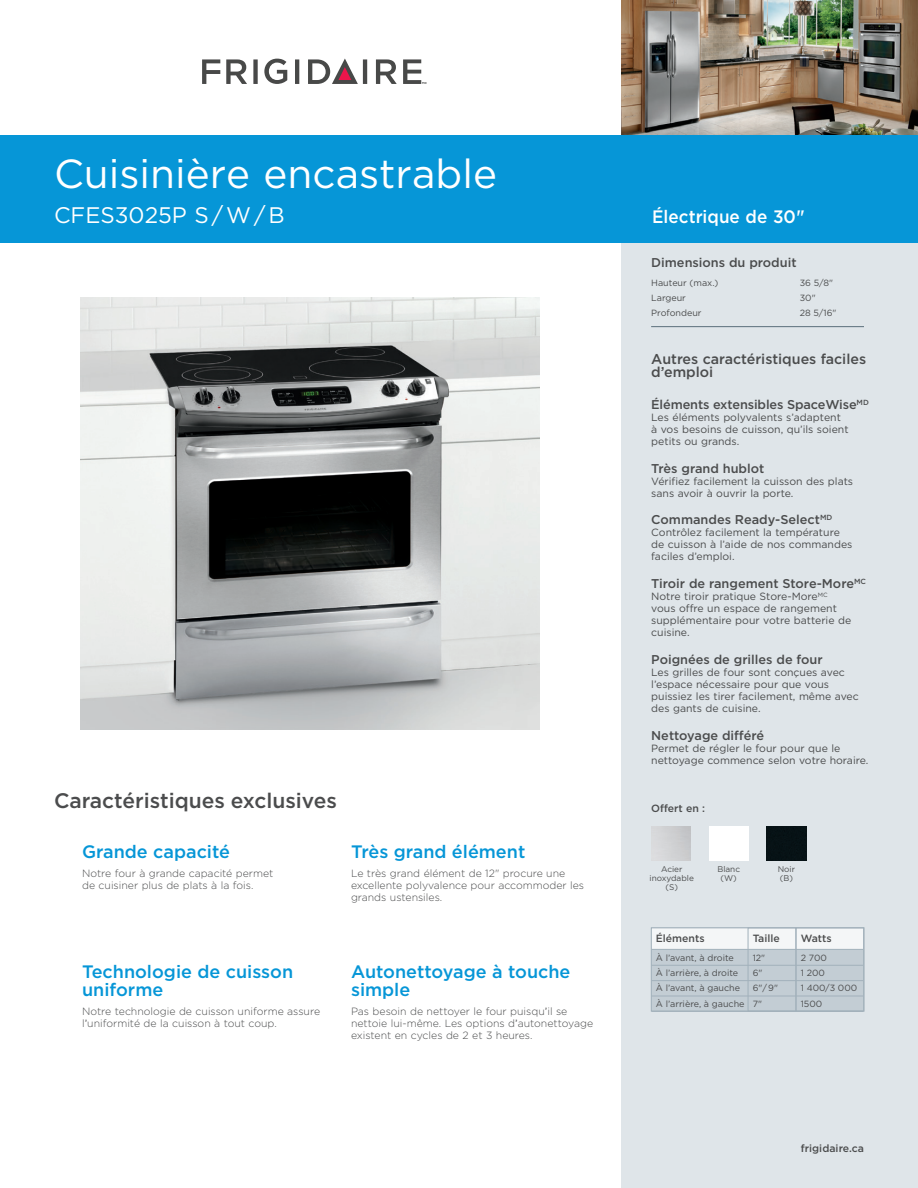
<style>
.page{position:relative;width:918px;height:1188px;background:#fff}
.page>*{position:absolute;margin:0;border:0;box-sizing:border-box;transform-origin:0 0}
.t1{font:40.5px "Gotham";color:#fff}
.t2{font:22.5px "Gotham";color:#fff}
.t3{font:500 21px "Gotham";color:#4b4c4d}
.t4{font:500 18px/18px "Gotham";color:#0696d7}
.t5{font:500 18px "Gotham";color:#fff;scale:.95 1}
.t6{font:500 14.25px/13.5px "Gotham";color:#4b4c4d}
.t7{font:500 12.75px "Gotham";color:#4b4c4d}
.t8{font:10.5px/12px "Gotham";color:#4b4c4d}
.t9{font:300 10.5px/12px "Gotham";color:#4b4c4d}
.t10{font:500 10.5px "Gotham";color:#4b4c4d}
.t11{font:9px/15.3px "Gotham";color:#4b4c4d}
.t12{font:8.25px/9px "Gotham";color:#4b4c4d;text-align:center}
.s1{font-weight:400}
</style>
<div class="page">
<div style="left:621px;top:0;width:297px;height:1188px;background:#dfe5e9"></div>
<img style="left:621px;top:0;width:297px;height:135px">
<svg style="left:264px;top:59px;width:23px;height:25px"></svg>
<svg style="left:202px;top:59px;width:18px;height:25px"></svg>
<svg style="left:226px;top:59px;width:21px;height:25px"></svg>
<svg style="left:253px;top:59px;width:5px;height:25px"></svg>
<svg style="left:295px;top:59px;width:4px;height:25px"></svg>
<svg style="left:376px;top:59px;width:21px;height:25px"></svg>
<svg style="left:308px;top:59px;width:59px;height:25px"></svg>
<svg style="left:403px;top:59px;width:24px;height:25px"></svg>
<div style="left:0;top:135px;width:918px;height:108px;background:#0696d7"></div>
<hr style="left:651px;top:326px;width:213px;height:1px;background:#5b6f7b">
<img style="left:80px;top:297px;width:459px;height:432px">
<div style="left:651px;top:928px;width:213px;height:83px;background:#c3cdd4"></div>
<div style="left:651px;top:928px;width:212px;height:21px;background:#f4f6f7"></div>
<hr style="left:651px;top:949px;width:212px;height:1px;background:#a2b1bb">
<hr style="left:651px;top:965px;width:212px;height:1px;background:#a2b1bb">
<hr style="left:651px;top:980px;width:212px;height:1px;background:#a2b1bb">
<hr style="left:651px;top:996px;width:212px;height:1px;background:#a2b1bb">
<hr style="left:651px;top:1011px;width:212px;height:1px;background:#a2b1bb">
<div style="left:651px;top:928px;width:213px;height:83px;border:1px solid #a2b1bb"></div>
<div style="left:796px;top:928px;width:68px;height:83px;border:1px solid #a2b1bb"></div>
<div style="left:748px;top:928px;width:48px;height:83px;border:1px solid #a2b1bb"></div>
<img style="left:767px;top:826px;width:39px;height:35px">
<div style="left:709px;top:826px;width:40px;height:35px;background:#fff"></div>
<h1 class="t1" style="left:54px;top:147px;width:445px">Cuisinière encastrable</h1>
<h2 class="t2" style="left:54px;top:201px;width:232px">CFES3025P S / W / B</h2>
<h1 class="t1" style="left:54px;top:147px;width:344px">Drop-In Cooktop</h1>
<h2 class="t2" style="left:54px;top:201px;width:63px">FP C</h2>
<h2 class="t2" style="left:145px;top:201px;width:46px">8 K</h2>
<h3 class="t5" style="left:648px;top:205px;width:109px">30" Electric</h3>
<h3 class="t5" style="left:652px;top:205px;width:162px">Électrique de 30"</h3>
<p class="t7" style="left:651px;top:254px;width:147px">Dimensions du produit</p>
<p class="t11" style="left:651px;top:275px;width:69px">Hauteur (max.)</p>
<p class="t11" style="left:800px;top:275px;width:35px">36 5/8"</p>
<p class="t11" style="left:651px;top:290px;width:36px">Largeur</p>
<p class="t11" style="left:800px;top:290px;width:17px">30"</p>
<p class="t11" style="left:651px;top:305px;width:52px">Profondeur</p>
<p class="t11" style="left:800px;top:305px;width:38px">28 5/16"</p>
<h3 class="t6" style="left:651px;top:352px;width:216px">Autres caractéristiques faciles d’emploi</h3>
<p class="t7" style="left:651px;top:396px;width:219px">Éléments extensibles SpaceWise<sup>MD</sup></p>
<p class="t8" style="left:651px;top:411px;width:199px">Les éléments polyvalents s’adaptent à vos besoins de cuisson, qu’ils soient petits ou grands.</p>
<p class="t7" style="left:651px;top:460px;width:115px">Très grand hublot</p>
<p class="t8" style="left:651px;top:475px;width:203px">Vérifiez facilement la cuisson des plats sans avoir à ouvrir la porte.</p>
<p class="t7" style="left:651px;top:512px;width:183px">Commandes Ready-Select<sup>MD</sup></p>
<p class="t8" style="left:651px;top:526px;width:203px">Contrôlez facilement la température de cuisson à l’aide de nos commandes faciles d’emploi.</p>
<p class="t7" style="left:651px;top:575px;width:216px">Tiroir de rangement Store-More<sup>MC</sup></p>
<p class="t8" style="left:651px;top:590px;width:202px">Notre tiroir pratique Store-More<sup>MC </sup>vous offre un espace de rangement supplémentaire pour votre batterie de cuisine.</p>
<p class="t7" style="left:651px;top:651px;width:173px">Poignées de grilles de four</p>
<p class="t8" style="left:651px;top:666px;width:209px">Les grilles de four sont conçues avec l’espace nécessaire pour que vous puissiez les tirer facilement, même avec des gants de cuisine.</p>
<p class="t7" style="left:651px;top:727px;width:114px">Nettoyage différé</p>
<p class="t8" style="left:651px;top:742px;width:219px">Permet de régler le four pour que le nettoyage commence selon votre horaire.</p>
<p class="t10" style="left:651px;top:802px;width:55px">Offert en :</p>
<h3 class="t3" style="left:54px;top:787px;width:285px">Caractéristiques exclusives</h3>
<h3 class="t4" style="left:82px;top:843px;width:150px">Grande capacité</h3>
<p class="t9" style="left:82px;top:867px;width:193px">Notre four à grande capacité permet de cuisiner plus de plats à la fois.</p>
<h3 class="t4" style="left:82px;top:963px;width:213px">Technologie de cuisson uniforme</h3>
<p class="t9" style="left:82px;top:1005px;width:240px">Notre technologie de cuisson uniforme assure l<span class="s1">’</span>uniformité de la cuisson à tout coup.</p>
<h3 class="t4" style="left:351px;top:843px;width:176px">Très grand élément</h3>
<p class="t9" style="left:351px;top:867px;width:235px">Le très grand élément de 12" procure une excellente polyvalence pour accommoder les grands ustensiles.</p>
<h3 class="t4" style="left:351px;top:963px;width:221px">Autonettoyage à touche simple</h3>
<p class="t9" style="left:351px;top:1005px;width:244px">Pas besoin de nettoyer le four puisqu<span class="s1">’</span>il se nettoie lui-même. Les options d<span class="s1">’</span>autonettoyage existent en cycles de 2 et 3 heures.</p>
<p class="t12" style="left:650px;top:864px;width:46px">Acier inoxydable (S)</p>
<p class="t12" style="left:717px;top:864px;width:24px">Blanc (W)</p>
<p class="t12" style="left:778px;top:864px;width:19px;text-align:left">Noir (B)</p>
<p class="t10" style="left:656px;top:932px;width:50px">Éléments</p>
<p class="t11" style="left:656px;top:950px;width:90px">À l’avant, à droite<br>À l’arrière, à droite<br>À l’avant, à gauche<br>À l’arrière, à gauche</p>
<p class="t10" style="left:753px;top:932px;width:29px">Taille</p>
<p class="t11" style="left:753px;top:950px;width:27px">12"<br>6"<br>6"/ 9"<br>7"</p>
<p class="t10" style="left:801px;top:932px;width:32px">Watts</p>
<p class="t11" style="left:801px;top:950px;width:58px">2 700<br>1 200<br>1 400/3 000<br>1500</p>
<p class="t10" style="left:801px;top:1141px;width:65px">frigidaire.ca</p>
</div>
